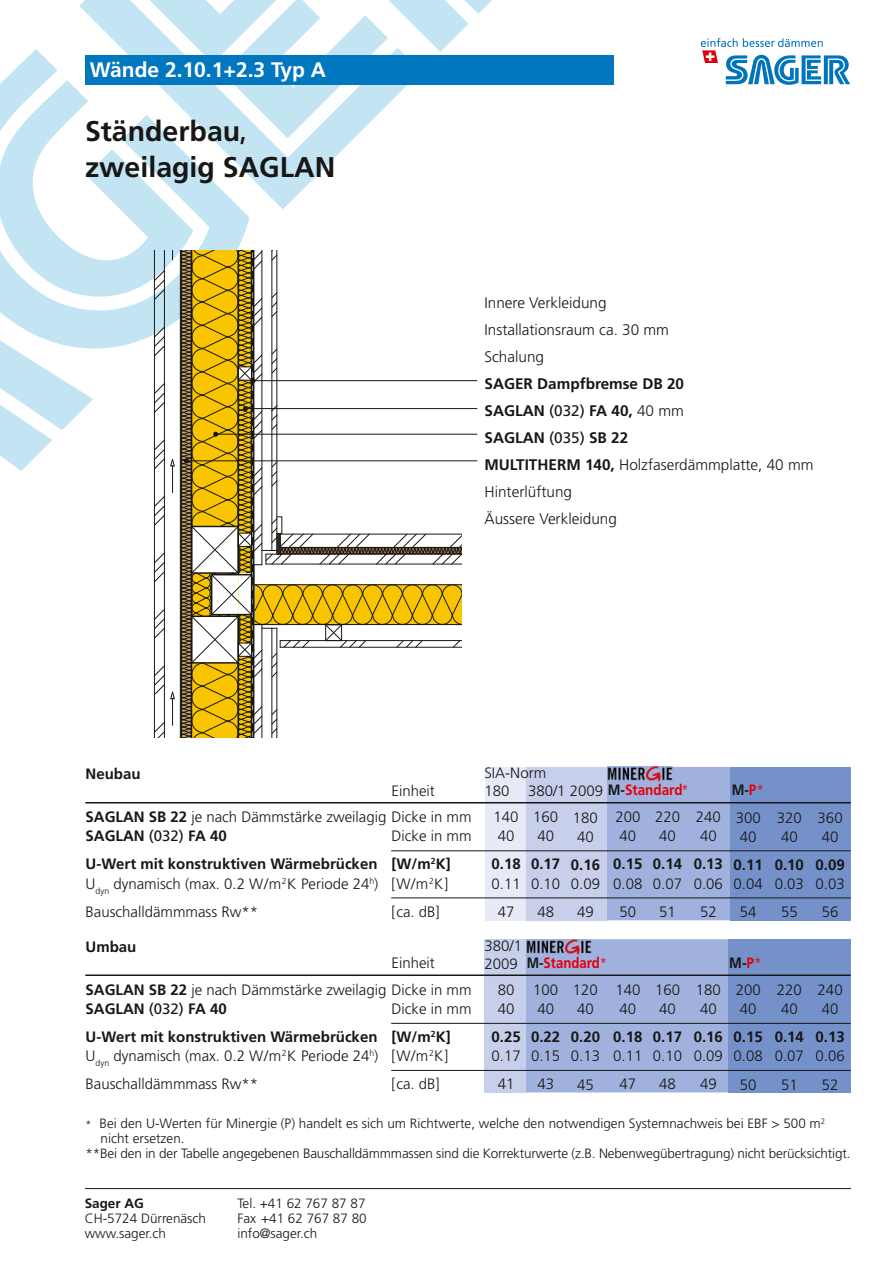
<style>
.page{position:relative;width:893px;height:1263px;background:#fff}
.page>*{position:absolute;margin:0;border:0;box-sizing:border-box;transform-origin:0 0}
.t1{font:700 28.5px/36px "Frutiger LT Std";color:#171715}
.t2{font:700 21px "Frutiger LT Std";color:#fff}
.t3{font:300 15.3px/27px "Frutiger LT Std";color:#171715}
.t4{font:300 15px/28px "Frutiger LT Std";color:#171715}
.t5{font:700 15px/28px "Frutiger LT Std";color:#171715}
.t6{font:700 15px "Frutiger LT Std";color:#e3000a;scale:.88 1}
.t7{font:700 15px "Frutiger LT Std";color:#171715;scale:.9 1}
.t8{font:300 13.5px/15px "Frutiger LT Std";color:#171715}
.t9{font:700 13.5px "Frutiger LT Std";color:#171715}
.s1{font-weight:700}
.s2{font-weight:400}
.s3{font-weight:300}
.s4{font-weight:700;color:#e3000a}
.s5{color:#e3000a}
.s6{font-weight:300;color:#e3000a}
.s7{color:#171715}
.s8{font-size:10.8px}
</style>
<div class="page">
<hr style="left:85px;top:1188px;width:766px;height:1px;background:#171715">
<div style="left:607px;top:767px;width:123px;height:153px;background:#9fb1dc"></div>
<div style="left:526px;top:767px;width:81px;height:153px;background:#c7cfeb"></div>
<div style="left:485px;top:767px;width:41px;height:153px;background:#e8ebf7"></div>
<div style="left:730px;top:767px;width:120px;height:153px;background:#7491ca"></div>
<div style="left:526px;top:939px;width:202px;height:153px;background:#9fb1dc"></div>
<div style="left:485px;top:939px;width:41px;height:153px;background:#c7cfeb"></div>
<div style="left:728px;top:939px;width:122px;height:153px;background:#7491ca"></div>
<hr style="left:85px;top:974px;width:766px;height:2px;background:#171715">
<hr style="left:391px;top:1023px;width:460px;height:1px;background:#171715">
<hr style="left:391px;top:1070px;width:460px;height:1px;background:#171715">
<img style="left:527px;top:939px;width:64px;height:16px">
<hr style="left:85px;top:802px;width:766px;height:1px;background:#171715">
<hr style="left:391px;top:850px;width:460px;height:1px;background:#171715">
<hr style="left:391px;top:898px;width:460px;height:1px;background:#171715">
<img style="left:608px;top:767px;width:64px;height:15px">
<svg style="left:0;top:0;width:492px;height:738px"></svg>
<div style="left:85px;top:55px;width:529px;height:30px;background:#0077bf"></div>
<svg style="left:701px;top:38px;width:149px;height:47px"></svg>
<h2 class="t2" style="left:90px;top:58px;width:238px">Wände 2.10.1+2.3 Typ A</h2>
<h1 class="t1" style="left:85px;top:113px;width:252px">Ständerbau, zweilagig SAGLAN</h1>
<p class="t3" style="left:484px;top:290px;width:186px">Innere Verkleidung<br>Installationsraum ca. 30 mm<br>Schalung</p>
<p class="t3" style="left:484px;top:371px;width:331px"><span class="s1">SAGER Dampfbremse DB 20<br>SAGLAN</span> <span class="s2">(032)</span> <span class="s1">FA 40,</span> 40 mm<br><span class="s1">SAGLAN</span> <span class="s2">(035)</span> <span class="s1">SB 22<br>MULTITHERM 140,</span> Holzfaserdämmplatte, 40 mm<br>Hinterlüftung<br>Äussere Verkleidung</p>
<p class="t5" style="left:86px;top:760px;width:57px">Neubau</p>
<p class="t4" style="left:86px;top:777px;width:387px;line-height:26.5px;text-indent:306px">Einheit<br><span class="s1">SAGLAN SB 22</span> je nach Dämmstärke zweilagig Dicke in mm</p>
<p class="t5" style="left:86px;top:822px;width:143px">SAGLAN <span class="s2">(032)</span> FA 40</p>
<p class="t5" style="left:86px;top:822px;width:387px;text-indent:306px"><span class="s3">Dicke in mm<br></span>U-Wert mit konstruktiven Wärmebrücken [W/m<sup>2</sup>K]</p>
<p class="t4" style="left:86px;top:869px;width:364px">U<sub>dyn</sub> dynamisch (max. 0.2 W/m<sup>2</sup>K Periode 24<sup>h</sup>) [W/m<sup>2</sup>K]<br>Bauschalldämmmass Rw**</p>
<p class="t4" style="left:392px;top:898px;width:50px">[ca. dB]</p>
<p class="t5" style="left:86px;top:932px;width:52px">Umbau</p>
<p class="t4" style="left:86px;top:950px;width:387px;line-height:26.5px;text-indent:306px">Einheit<br><span class="s1">SAGLAN SB 22</span> je nach Dämmstärke zweilagig Dicke in mm</p>
<p class="t5" style="left:86px;top:995px;width:143px">SAGLAN <span class="s2">(032)</span> FA 40</p>
<p class="t5" style="left:86px;top:995px;width:387px;text-indent:306px"><span class="s3">Dicke in mm<br></span>U-Wert mit konstruktiven Wärmebrücken [W/m<sup>2</sup>K]</p>
<p class="t4" style="left:86px;top:1042px;width:364px">U<sub>dyn</sub> dynamisch (max. 0.2 W/m<sup>2</sup>K Periode 24<sup>h</sup>) [W/m<sup>2</sup>K]<br>Bauschalldämmmass Rw**</p>
<p class="t4" style="left:392px;top:1070px;width:50px">[ca. dB]</p>
<p class="t4" style="left:484px;top:759px;width:63px">SIA-Norm</p>
<p class="t4" style="left:484px;top:777px;width:206px">180 380/1 2009 <span class="s1">M-</span><span class="s4">Standard</span><span class="s5">*</span></p>
<p class="t7" style="left:732px;top:780px;width:37px">M-<span class="s5">P</span><span class="s6">*</span></p>
<p class="t4" style="left:494px;top:808px;width:27px;line-height:19px">140<br>40</p>
<p class="t5" style="left:491px;top:850px;width:31px">0.18</p>
<p class="t4" style="left:491px;top:869px;width:31px;text-align:center">0.11<br>47</p>
<p class="t4" style="left:533px;top:808px;width:27px;line-height:19px">160<br>40</p>
<p class="t5" style="left:531px;top:850px;width:31px">0.17</p>
<p class="t4" style="left:531px;top:869px;width:31px;text-align:center">0.10<br>48</p>
<p class="t4" style="left:573px;top:808px;width:27px;line-height:19px">180<br>40</p>
<p class="t5" style="left:571px;top:851px;width:31px">0.16</p>
<p class="t4" style="left:571px;top:870px;width:31px;text-align:center">0.09<br>49</p>
<p class="t4" style="left:615px;top:808px;width:27px;line-height:19px">200<br>40</p>
<p class="t5" style="left:613px;top:850px;width:31px">0.15</p>
<p class="t4" style="left:613px;top:869px;width:31px;text-align:center">0.08<br>50</p>
<p class="t4" style="left:655px;top:808px;width:27px;line-height:19px">220<br>40</p>
<p class="t5" style="left:653px;top:850px;width:31px">0.14</p>
<p class="t4" style="left:653px;top:869px;width:31px;text-align:center">0.07<br>51</p>
<p class="t4" style="left:696px;top:808px;width:27px;line-height:19px">240<br>40</p>
<p class="t5" style="left:694px;top:850px;width:31px">0.13</p>
<p class="t4" style="left:694px;top:869px;width:31px;text-align:center">0.06<br>52</p>
<p class="t4" style="left:736px;top:808px;width:27px;line-height:19px">300<br>40</p>
<p class="t5" style="left:734px;top:851px;width:31px">0.11</p>
<p class="t4" style="left:734px;top:870px;width:31px;text-align:center">0.04<br>54</p>
<p class="t4" style="left:484px;top:937px;width:39px;line-height:18px">380/1<br>2009</p>
<p class="t6" style="left:527px;top:954px;width:93px"><span class="s7">M-</span>Standard<span class="s3">*</span></p>
<p class="t7" style="left:729px;top:954px;width:37px">M-<span class="s5">P</span><span class="s6">*</span></p>
<p class="t4" style="left:498px;top:980px;width:18px;line-height:19px">80<br>40</p>
<p class="t5" style="left:491px;top:1023px;width:31px">0.25</p>
<p class="t4" style="left:491px;top:1042px;width:31px;text-align:center">0.17<br>41</p>
<p class="t4" style="left:533px;top:980px;width:27px;line-height:19px">100<br>40</p>
<p class="t5" style="left:531px;top:1023px;width:31px">0.22</p>
<p class="t4" style="left:531px;top:1042px;width:31px;text-align:center">0.15<br>43</p>
<p class="t4" style="left:573px;top:980px;width:27px;line-height:19px">120<br>40</p>
<p class="t5" style="left:571px;top:1023px;width:31px">0.20</p>
<p class="t4" style="left:571px;top:1042px;width:31px;text-align:center">0.13<br>45</p>
<p class="t4" style="left:615px;top:980px;width:27px;line-height:19px">140<br>40</p>
<p class="t5" style="left:613px;top:1023px;width:31px">0.18</p>
<p class="t4" style="left:613px;top:1042px;width:31px;text-align:center">0.11<br>47</p>
<p class="t4" style="left:655px;top:980px;width:27px;line-height:19px">160<br>40</p>
<p class="t5" style="left:653px;top:1023px;width:31px">0.17</p>
<p class="t4" style="left:653px;top:1042px;width:31px;text-align:center">0.10<br>48</p>
<p class="t4" style="left:696px;top:980px;width:27px;line-height:19px">180<br>40</p>
<p class="t5" style="left:694px;top:1023px;width:31px">0.16</p>
<p class="t4" style="left:694px;top:1042px;width:31px;text-align:center">0.09<br>49</p>
<p class="t4" style="left:736px;top:980px;width:27px;line-height:19px">200<br>40</p>
<p class="t5" style="left:734px;top:1023px;width:31px">0.15</p>
<p class="t4" style="left:734px;top:1042px;width:31px;text-align:center">0.08<br>50</p>
<p class="t4" style="left:777px;top:808px;width:27px;line-height:19px">320<br>40</p>
<p class="t5" style="left:775px;top:851px;width:31px">0.10</p>
<p class="t4" style="left:775px;top:870px;width:31px;text-align:center">0.03<br>55</p>
<p class="t4" style="left:818px;top:808px;width:27px;line-height:19px">360<br>40</p>
<p class="t5" style="left:815px;top:851px;width:31px">0.09</p>
<p class="t4" style="left:815px;top:870px;width:31px;text-align:center">0.03<br>56</p>
<p class="t4" style="left:777px;top:980px;width:27px;line-height:19px">220<br>40</p>
<p class="t5" style="left:775px;top:1023px;width:31px">0.14</p>
<p class="t4" style="left:775px;top:1042px;width:31px;text-align:center">0.07<br>51</p>
<p class="t4" style="left:818px;top:980px;width:27px;line-height:19px">240<br>40</p>
<p class="t5" style="left:815px;top:1023px;width:31px">0.13</p>
<p class="t4" style="left:815px;top:1042px;width:31px;text-align:center">0.06<br>52</p>
<p class="t8" style="left:86px;top:1116px;width:741px"><span class="s8">*</span> Bei den U-Werten für Minergie (P) handelt es sich um Richtwerte, welche den notwendigen Systemnachweis bei EBF &gt; 500 m<sup>2</sup></p>
<p class="t8" style="left:101px;top:1131px;width:85px">nicht ersetzen.</p>
<p class="t8" style="left:86px;top:1146px;width:766px">**Bei den in der Tabelle angegebenen Bauschalldämmmassen sind die Korrekturwerte (z.B. Nebenwegübertragung) nicht berücksichtigt.</p>
<p class="t9" style="left:85px;top:1195px;width:61px">Sager AG</p>
<p class="t8" style="left:85px;top:1210px;width:123px">CH-5724 Dürrenäsch www.sager.ch</p>
<p class="t8" style="left:237px;top:1195px;width:131px;text-align:justify">Tel. +41 62 767 87 87<br>Fax +41 62 767 87 80 info@sager.ch</p>
</div>
